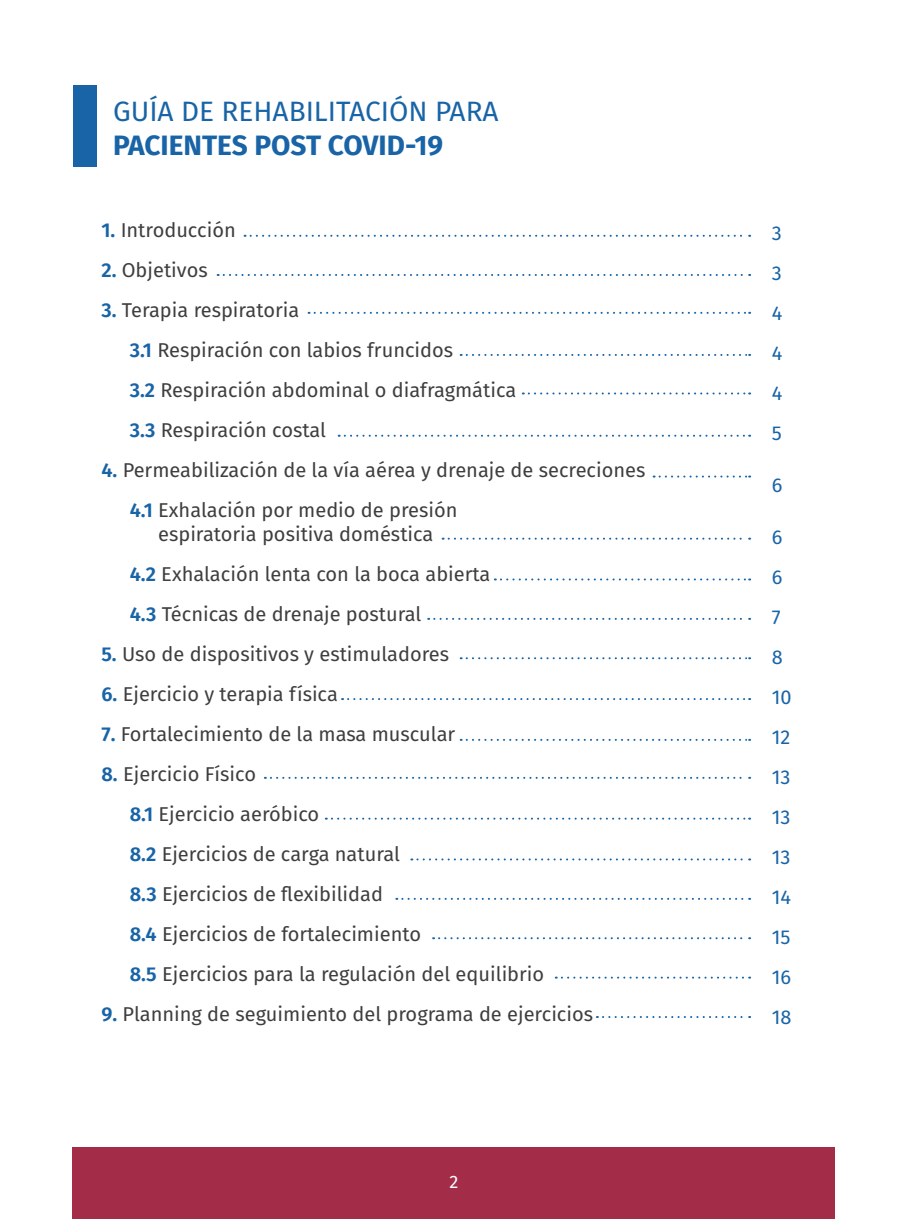
<style>
.page{position:relative;width:908px;height:1219px;background:#fff}
.page>*{position:absolute;margin:0;border:0;box-sizing:border-box;transform-origin:0 0}
.t1{font:28px "Fira Sans";color:#1864a7}
.t2{font:700 28px "Fira Sans";color:#1864a7}
.t3{font:20px/40px "Fira Sans";color:#3e3e3f}
.t4{font:20px/40px "Fira Sans";color:#1864a7;text-align:justify}
.t5{font:18px "Fira Sans";color:#fff}
.s1{font-weight:600;color:#1864a7}
</style>
<div class="page">
<div style="left:72px;top:1147px;width:761px;height:72px;background:#a32c49"></div>
<svg style="left:244px;top:235px;width:505px;height:2px"></svg>
<svg style="left:217px;top:274px;width:532px;height:2px"></svg>
<svg style="left:308px;top:312px;width:441px;height:2px"></svg>
<svg style="left:460px;top:354px;width:289px;height:2px"></svg>
<svg style="left:522px;top:392px;width:227px;height:2px"></svg>
<svg style="left:338px;top:435px;width:411px;height:2px"></svg>
<svg style="left:653px;top:476px;width:96px;height:2px"></svg>
<svg style="left:442px;top:538px;width:307px;height:2px"></svg>
<svg style="left:494px;top:578px;width:255px;height:2px"></svg>
<svg style="left:428px;top:618px;width:321px;height:2px"></svg>
<svg style="left:460px;top:657px;width:289px;height:2px"></svg>
<svg style="left:342px;top:698px;width:407px;height:2px"></svg>
<svg style="left:460px;top:739px;width:289px;height:2px"></svg>
<svg style="left:265px;top:777px;width:484px;height:2px"></svg>
<svg style="left:332px;top:818px;width:417px;height:2px"></svg>
<svg style="left:411px;top:858px;width:338px;height:2px"></svg>
<svg style="left:396px;top:898px;width:353px;height:2px"></svg>
<svg style="left:433px;top:937px;width:316px;height:2px"></svg>
<svg style="left:555px;top:977px;width:194px;height:2px"></svg>
<div style="left:73px;top:85px;width:24px;height:82px;background:#1864a7"></div>
<svg style="left:596px;top:1016px;width:153px;height:2px"></svg>
<h1 class="t1" style="left:113px;top:90px;width:387px">GUÍA DE REHABILITACIÓN PARA</h1>
<h1 class="t2" style="left:113px;top:121px;width:331px">PACIENTES POST COVID-19</h1>
<p class="t3" style="left:101px;top:209px;width:136px"><span class="s1">1.</span> Introducción</p>
<p class="t3" style="left:101px;top:249px;width:108px"><span class="s1">2.</span> Objetivos</p>
<p class="t3" style="left:130px;top:289px;width:388px;text-indent:-28px"><span class="s1">3.</span> Terapia respiratoria<br><span class="s1">3.1</span> Respiración con labios fruncidos<br><span class="s1">3.2</span> Respiración abdominal o diafragmática<br><span class="s1">3.3</span> Respiración costal</p>
<p class="t3" style="left:130px;top:449px;width:517px;text-indent:-28px"><span class="s1">4.</span> Permeabilización de la vía aérea y drenaje de secreciones<br><span class="s1">4.1</span> Exhalación por medio de presión</p>
<p class="t3" style="left:130px;top:513px;width:362px;text-indent:28px">espiratoria positiva doméstica<br><span class="s1">4.2</span> Exhalación lenta con la boca abierta<br><span class="s1">4.3</span> Técnicas de drenaje postural</p>
<p class="t3" style="left:101px;top:633px;width:349px"><span class="s1">5.</span> Uso de dispositivos y estimuladores</p>
<p class="t3" style="left:101px;top:673px;width:238px"><span class="s1">6.</span> Ejercicio y terapia física</p>
<p class="t3" style="left:101px;top:713px;width:355px"><span class="s1">7.</span> Fortalecimiento de la masa muscular</p>
<p class="t3" style="left:130px;top:753px;width:416px;text-indent:-28px"><span class="s1">8.</span> Ejercicio Físico<br><span class="s1">8.1</span> Ejercicio aeróbico<br><span class="s1">8.2</span> Ejercicios de carga natural<br><span class="s1">8.3</span> Ejercicios de flexibilidad<br><span class="s1">8.4</span> Ejercicios de fortalecimiento<br><span class="s1">8.5</span> Ejercicios para la regulación del equilibrio</p>
<p class="t3" style="left:101px;top:993px;width:493px"><span class="s1">9.</span> Planning de seguimiento del programa de ejercicios</p>
<p class="t5" style="left:449px;top:1169px;width:10px">2</p>
<p class="t4" style="left:771px;top:212px;width:12px">3<br>3<br>4<br>4<br>4<br>5</p>
<p class="t4" style="left:771px;top:464px;width:12px">6</p>
<p class="t4" style="left:771px;top:516px;width:21px;text-align:left">6<br>6<br>7<br>8<br>10<br>12<br>13<br>13<br>13<br>14<br>15<br>16<br>18</p>
</div>
